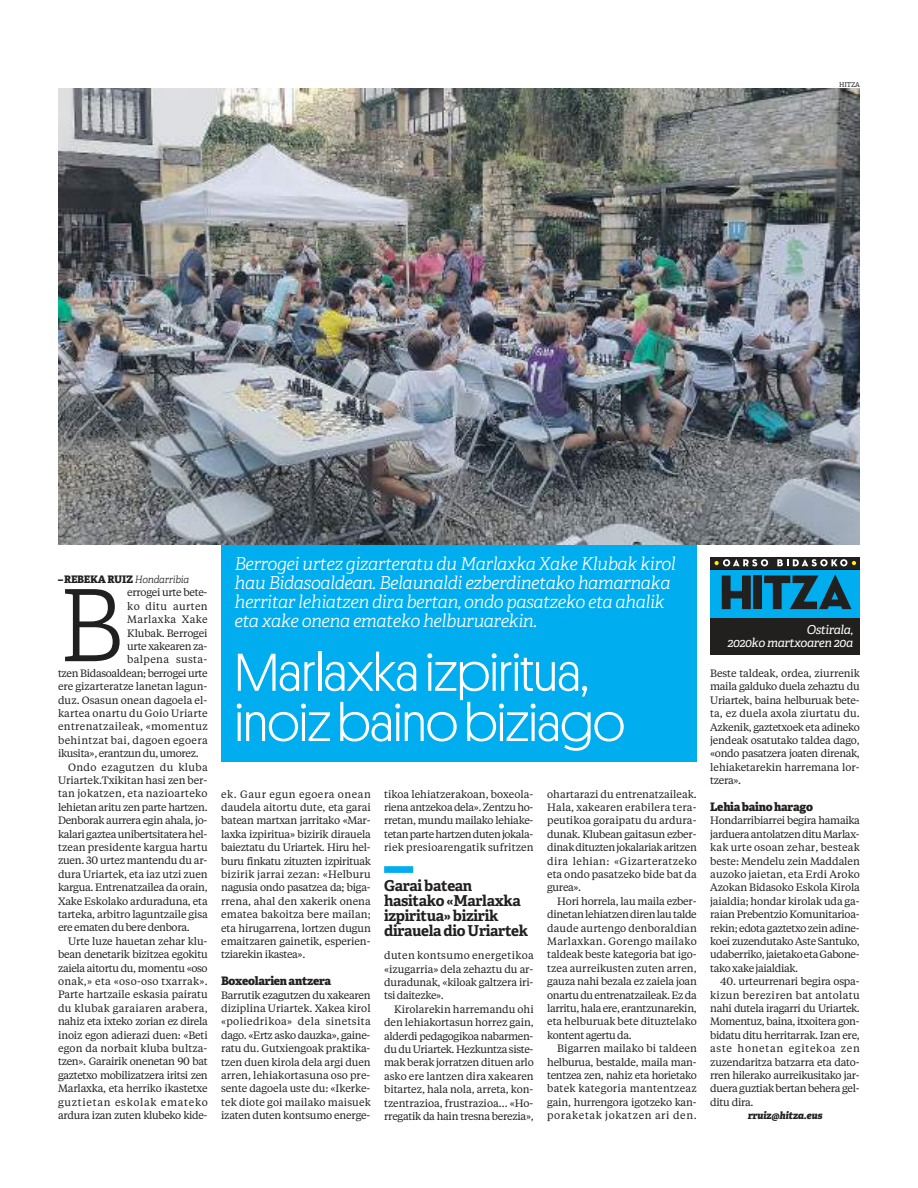
<style>
.page{position:relative;width:918px;height:1188px;background:#fff}
.page>*{position:absolute;margin:0;border:0;box-sizing:border-box;transform-origin:0 0}
.t1{font:300 99.6px "Adelle";color:#221f1f}
.t2{font:300 53.55px/50.2px "Platform";letter-spacing:-.015em;color:#fff}
.t3{font:italic 300 17.85px/19px "Adelle";letter-spacing:-.025em;color:#fff}
.t4{font:700 15.15px/15.1px "Adelle";letter-spacing:-.025em;color:#221f1f}
.t5{font:italic 12.3px/13.4px "Adelle";letter-spacing:-.03em;color:#fff;text-align:right}
.t6{font:800 11.7px "Adelle";letter-spacing:-.025em;color:#221f1f}
.t7{font:10.65px/13.4px "Tiempos Text";letter-spacing:-.015em;color:#221f1f;text-align:justify}
.t8{font:10.65px "Tiempos Text";letter-spacing:.03em;color:#221f1f}
.t9{font:10.65px "Tiempos Text";letter-spacing:.025em;color:#221f1f}
.t10{font:10.65px "Tiempos Text";letter-spacing:.005em;color:#221f1f}
.t11{font:10.65px "Tiempos Text";letter-spacing:.02em;color:#221f1f}
.t12{font:10.65px "Tiempos Text";letter-spacing:.01em;color:#221f1f}
.t13{font:10.65px "Tiempos Text";letter-spacing:.065em;color:#221f1f}
.t14{font:italic 300 10.05px "Adelle";letter-spacing:-.025em;color:#221f1f}
.t15{font:italic 800 10.05px "Adelle";letter-spacing:-.025em;color:#221f1f}
.t16{font:6.75px "Adelle";letter-spacing:-.03em;color:#221f1f}
.s1{font-weight:800;font-style:normal}
.s2{font-weight:800;font-style:normal;font-size:10.35px}
</style>
<div class="page">
<div style="left:221px;top:543px;width:476px;height:219px;background:#00adef"></div>
<img style="left:58px;top:89px;width:802px;height:456px">
<div style="left:384px;top:866px;width:29px;height:7px;background:#00adef"></div>
<div style="left:710px;top:569px;width:150px;height:49px;background:#00adef"></div>
<div style="left:710px;top:557px;width:150px;height:12px;background:#221f1f"></div>
<svg style="left:722px;top:576px;width:29px;height:33px"></svg>
<div style="left:753px;top:576px;width:9px;height:33px;background:#221f1f"></div>
<svg style="left:764px;top:575px;width:87px;height:34px"></svg>
<hr style="left:710px;top:569px;width:150px;height:1px;background:#001621">
<svg style="left:714px;top:559px;width:54px;height:7px"></svg>
<svg style="left:777px;top:559px;width:79px;height:7px"></svg>
<div style="left:710px;top:618px;width:150px;height:37px;background:#221f1f"></div>
<p class="t16" style="left:839px;top:80px;width:22px">HITZA</p>
<p class="t14" style="left:58px;top:575px;width:133px"><span class="s1">–</span><span class="s2">REBEKA RUIZ</span> Hondarribia</p>
<h1 class="t1" style="left:58px;top:569px;width:68px">B</h1>
<p class="t7" style="left:127px;top:587px;width:82px">errogei urte bete-</p>
<p class="t8" style="left:127px;top:602px;width:82px">ko ditu aurten</p>
<p class="t8" style="left:127px;top:615px;width:82px">Marlaxka Xake</p>
<p class="t7" style="left:127px;top:627px;width:82px">Klubak. Berrogei</p>
<p class="t7" style="left:127px;top:640px;width:82px">urte xakearen za-</p>
<p class="t8" style="left:127px;top:655px;width:82px">balpena susta-</p>
<p class="t7" style="left:58px;top:667px;width:151px">tzen Bidasoaldean; berrogei urte</p>
<p class="t7" style="left:58px;top:681px;width:151px">ere gizarteratze lanetan lagun-</p>
<p class="t7" style="left:58px;top:694px;width:151px">duz. Osasun onean dagoela el-</p>
<p class="t11" style="left:58px;top:709px;width:151px">kartea onartu du Goio Uriarte</p>
<p class="t8" style="left:58px;top:722px;width:151px">entrenatzaileak, «momentuz</p>
<p class="t8" style="left:58px;top:736px;width:151px">behintzat bai, dagoen egoera</p>
<p class="t7" style="left:58px;top:748px;width:142px">ikusita», erantzun du, umorez.</p>
<p class="t8" style="left:68px;top:762px;width:141px">Ondo ezagutzen du kluba</p>
<p class="t7" style="left:58px;top:774px;width:151px">Uriartek.Txikitan hasi zen ber-</p>
<p class="t8" style="left:58px;top:789px;width:151px">tan jokatzen, eta nazioarteko</p>
<p class="t7" style="left:58px;top:801px;width:151px">lehietan aritu zen parte hartzen.</p>
<p class="t7" style="left:58px;top:815px;width:151px">Denborak aurrera egin ahala, jo-</p>
<p class="t7" style="left:58px;top:828px;width:151px">kalari gaztea unibertsitatera hel-</p>
<p class="t10" style="left:58px;top:843px;width:151px">tzean presidente kargua hartu</p>
<p class="t7" style="left:58px;top:855px;width:151px">zuen. 30 urtez mantendu du ar-</p>
<p class="t7" style="left:58px;top:868px;width:151px">dura Uriartek, eta iaz utzi zuen</p>
<p class="t7" style="left:58px;top:882px;width:151px">kargua. Entrenatzailea da orain,</p>
<p class="t7" style="left:58px;top:895px;width:151px">Xake Eskolako arduraduna, eta</p>
<p class="t7" style="left:58px;top:908px;width:151px">tarteka, arbitro laguntzaile gisa</p>
<p class="t7" style="left:58px;top:922px;width:133px">ere ematen du bere denbora.</p>
<p class="t7" style="left:68px;top:935px;width:141px">Urte luze hauetan zehar klu-</p>
<p class="t7" style="left:58px;top:949px;width:151px">bean denetarik bizitzea egokitu</p>
<p class="t7" style="left:58px;top:962px;width:151px">zaiela aitortu du, momentu «oso</p>
<p class="t9" style="left:58px;top:977px;width:151px">onak,» eta «oso-oso txarrak».</p>
<p class="t7" style="left:58px;top:989px;width:151px">Parte hartzaile eskasia pairatu</p>
<p class="t9" style="left:58px;top:1004px;width:151px">du klubak garaiaren arabera,</p>
<p class="t7" style="left:58px;top:1016px;width:151px">nahiz eta ixteko zorian ez direla</p>
<p class="t7" style="left:58px;top:1029px;width:151px">inoiz egon adierazi duen: «Beti</p>
<p class="t12" style="left:58px;top:1044px;width:151px">egon da norbait kluba bultza-</p>
<p class="t7" style="left:58px;top:1056px;width:151px">tzen». Garairik onenetan 90 bat</p>
<p class="t7" style="left:58px;top:1069px;width:151px">gaztetxo mobilizatzera iritsi zen</p>
<p class="t7" style="left:58px;top:1083px;width:151px">Marlaxka, eta herriko ikastetxe</p>
<p class="t13" style="left:58px;top:1097px;width:151px">guztietan eskolak emateko</p>
<p class="t7" style="left:58px;top:1109px;width:151px">ardura izan zuten klubeko kide-</p>
<h3 class="t3" style="left:235px;top:556px;width:443px">Berrogei urtez gizarteratu du Marlaxka Xake Klubak kirol hau Bidasoaldean. Belaunaldi ezberdinetako hamarnaka herritar lehiatzen dira bertan, ondo pasatzeko eta ahalik eta xake onena emateko helburuarekin.</h3>
<h2 class="t2" style="left:235px;top:651px;width:392px">Marlaxka izpiritua, inoiz baino biziago</h2>
<p class="t7" style="left:221px;top:788px;width:151px">ek. Gaur egun egoera onean daudela aitortu dute, eta garai batean martxan jarritako «Mar&shy;laxka izpiritua» bizirik dirauela baieztatu du Uriartek. Hiru hel&shy;buru finkatu zituzten izpirituak bizirik jarrai zezan: «Helburu nagusia ondo pasatzea da; biga&shy;rrena, ahal den xakerik onena ematea bakoitza bere mailan; eta hirugarrena, lortzen dugun emaitzaren gainetik, esperien&shy;tziarekin ikastea».</p>
<p class="t6" style="left:221px;top:976px;width:112px">Boxeolarien antzera</p>
<p class="t7" style="left:221px;top:989px;width:151px">Barrutik ezagutzen du xakearen diziplina Uriartek. Xakea kirol «poliedrikoa» dela sinetsita dago. «Ertz asko dauzka», gaine&shy;ratu du. Gutxiengoak praktika&shy;tzen duen kirola dela argi duen arren, lehiakortasuna oso pre&shy;sente dagoela uste du: «Ikerke&shy;tek diote goi mailako maisuek izaten duten kontsumo energe-</p>
<p class="t7" style="left:384px;top:788px;width:151px">tikoa lehiatzerakoan, boxeola&shy;riena antzekoa dela». Zentzu ho&shy;rretan, mundu mailako lehiake&shy;tetan parte hartzen duten jokala&shy;riek presioarengatik sufritzen</p>
<h3 class="t4" style="left:384px;top:879px;width:146px">Garai batean hasitako «Marlaxka izpiritua» bizirik dirauela dio Uriartek</h3>
<p class="t7" style="left:384px;top:950px;width:151px">duten kontsumo energetikoa «izugarria» dela zehaztu du ar&shy;duradunak, «kiloak galtzera iri&shy;tsi daitezke».</p>
<p class="t7" style="left:384px;top:1003px;width:151px;text-indent:10px">Kirolarekin harremandu ohi den lehiakortasun horrez gain, alderdi pedagogikoa nabarmen&shy;du du Uriartek. Hezkuntza siste&shy;mak berak jorratzen dituen arlo asko ere lantzen dira xakearen bitartez, hala nola, arreta, kon&shy;tzentrazioa, frustrazioa... «Ho&shy;rregatik da hain tresna berezia»,</p>
<p class="t7" style="left:547px;top:788px;width:151px">ohartarazi du entrenatzaileak.<br>Hala, xakearen erabilera tera&shy;peutikoa goraipatu du ardura&shy;dunak. Klubean gaitasun ezber&shy;dinak dituzten jokalariak aritzen dira lehian: «Gizarteratzeko eta ondo pasatzeko bide bat da gurea».</p>
<p class="t7" style="left:547px;top:895px;width:151px;text-indent:10px">Hori horrela, lau maila ezber&shy;dinetan lehiatzen diren lau talde daude aurtengo denboraldian Marlaxkan. Gorengo mailako taldeak beste kategoria bat igo&shy;tzea aurreikusten zuten arren, gauza nahi bezala ez zaiela joan onartu du entrenatzaileak. Ez da larritu, hala ere, erantzunarekin, eta helburuak bete dituztelako kontent agertu da.</p>
<p class="t7" style="left:547px;top:1043px;width:151px;text-indent:10px">Bigarren mailako bi taldeen helburua, bestalde, maila man&shy;tentzea zen, nahiz eta horietako batek kategoria mantentzeaz gain, hurrengora igotzeko kan&shy;poraketak jokatzen ari den.</p>
<p class="t5" style="left:727px;top:623px;width:127px">Ostirala,<br>2020ko martxoaren 20a</p>
<p class="t7" style="left:710px;top:667px;width:151px">Beste taldeak, ordea, ziurrenik maila galduko duela zehaztu du Uriartek, baina helburuak bete&shy;ta, ez duela axola ziurtatu du.<br>Azkenik, gaztetxoek eta adineko jendeak osatutako taldea dago, «ondo pasatzera joaten direnak, lehiaketarekin harremana lor&shy;tzera».</p>
<p class="t6" style="left:710px;top:802px;width:104px">Lehia baino harago</p>
<p class="t7" style="left:710px;top:815px;width:151px">Hondarribiarrei begira hamaika jarduera antolatzen ditu Marlax&shy;kak urte osoan zehar, besteak beste: Mendelu zein Maddalen auzoko jaietan, eta Erdi Aroko Azokan Bidasoko Eskola Kirola jaialdia; hondar kirolak uda ga&shy;raian Prebentzio Komunitarioa&shy;rekin; edota gaztetxo zein adine&shy;koei zuzendutako Aste Santuko, udaberriko, jaietako eta Gabone&shy;tako xake jaialdiak.</p>
<p class="t7" style="left:710px;top:976px;width:151px;text-indent:10px">40. urteurrenari begira ospa&shy;kizun bereziren bat antolatu nahi dutela iragarri du Uriartek.<br>Momentuz, baina, itxoitera gon&shy;bidatu ditu herritarrak. Izan ere, aste honetan egitekoa zen zuzendaritza batzarra eta dato&shy;rren hilerako aurreikusitako jar&shy;duera guztiak bertan behera gel&shy;ditu dira.</p>
<p class="t15" style="left:748px;top:1111px;width:76px">rruiz@hitza.eus</p>
</div>
